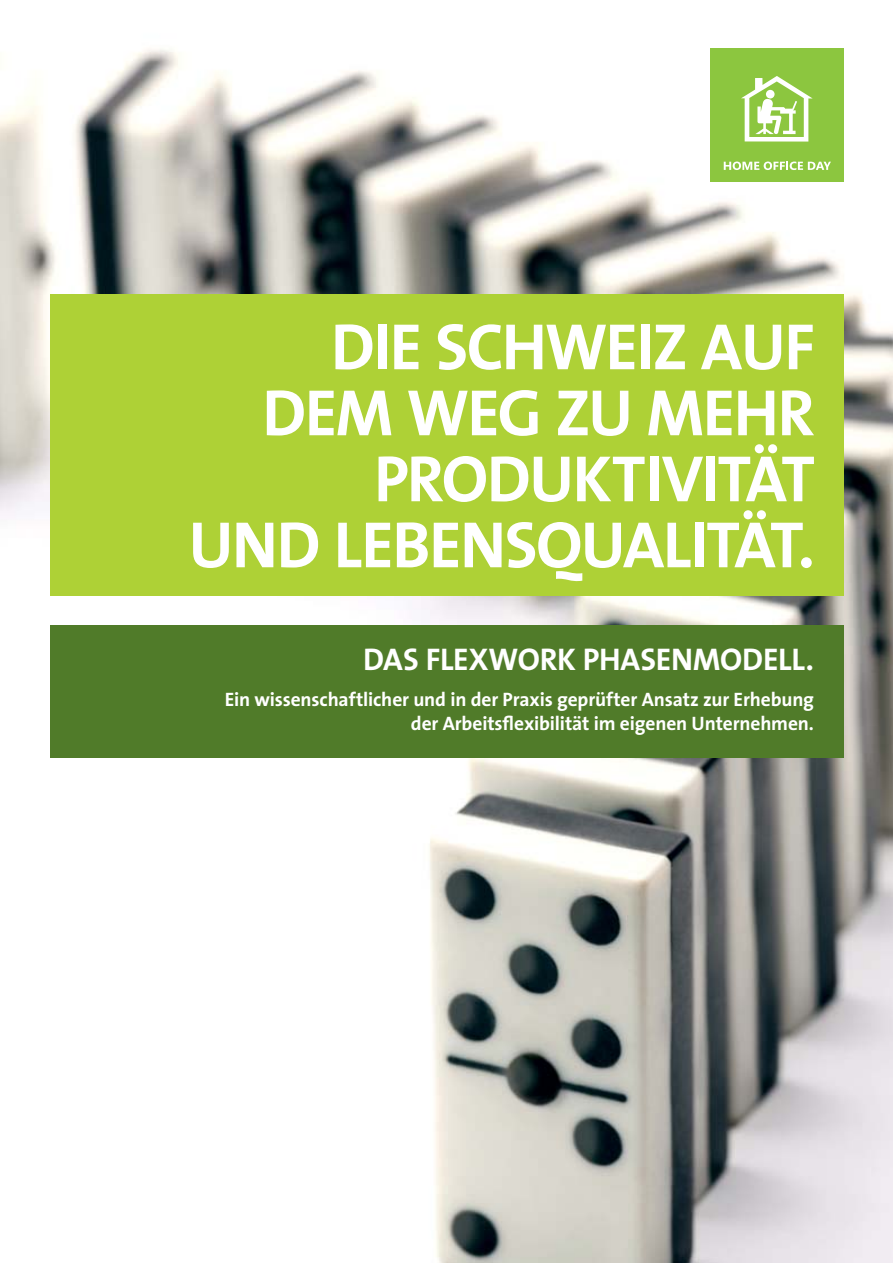
<style>
.page{position:relative;width:893px;height:1263px;background:#fff}
.page>*{position:absolute;margin:0;border:0;box-sizing:border-box;transform-origin:0 0}
.t1{font:700 66px/66px "The Sans";letter-spacing:-.025em;color:#fff;text-align:right}
.t2{font:700 31.5px "The Sans";letter-spacing:-.01em;color:#fff}
.t3{font:700 19.5px/24px "The Sans";letter-spacing:-.005em;color:#fff;text-align:right}
</style>
<div class="page">
<img style="left:0;top:48px;width:893px;height:1215px">
<div style="left:710px;top:49px;width:133px;height:133px;background:#8cc63f"></div>
<svg style="left:741px;top:76px;width:72px;height:66px"></svg>
<svg style="left:724px;top:162px;width:107px;height:8px"></svg>
<div style="left:50px;top:294px;width:793px;height:302px;background:#aed136"></div>
<div style="left:50px;top:625px;width:793px;height:133px;background:#507b29"></div>
<h1 class="t1" style="left:188px;top:316px;width:628px">DIE SCHWEIZ AUF<br>DEM WEG ZU MEHR<br>PRODUKTIVITÄT<br>UND LEBENSQUALITÄT.</h1>
<h2 class="t2" style="left:363px;top:643px;width:452px">DAS FLEXWORK PHASENMODELL.</h2>
<p class="t3" style="left:225px;top:688px;width:591px">Ein wissenschaftlicher und in der Praxis geprüfter Ansatz zur Erhebung der Arbeitsflexibilität im eigenen Unternehmen.</p>
</div>
